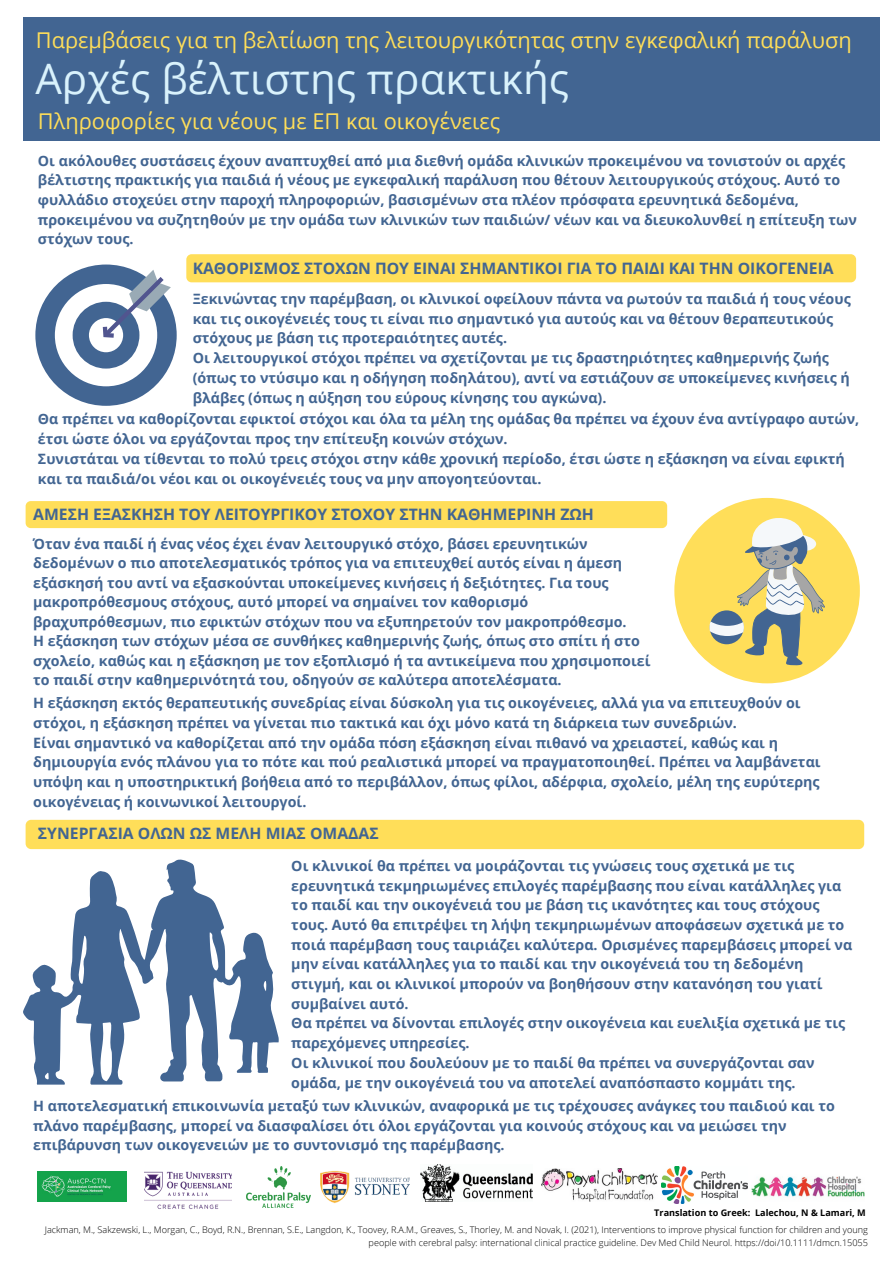
<style>
.page{position:relative;width:893px;height:1263px;background:#fff}
.page>*{position:absolute;margin:0;border:0;box-sizing:border-box;transform-origin:0 0}
.t1{font:42px "Open Sans";color:#d9f2fc}
.t2{font:21.75px "Open Sans";color:#ffde59}
.t3{font:700 15.75px "Open Sans";color:#426592}
.t4{font:700 14.25px/19.7px "Open Sans";color:#426592}
.t5{font:300 9.15px/12.5px "Open Sans";color:#000;text-align:right}
.t6{font:700 9.15px "Open Sans";color:#000}
</style>
<div class="page">
<div style="left:23px;top:18px;width:856px;height:123px;background:#426592"></div>
<div style="left:186px;top:254px;width:670px;height:28px;background:#ffde59;border-radius:5px"></div>
<div style="left:26px;top:501px;width:641px;height:27px;background:#ffde59;border-radius:5px"></div>
<div style="left:26px;top:820px;width:838px;height:29px;background:#ffde59;border-radius:6px"></div>
<svg style="left:23px;top:859px;width:256px;height:226px"></svg>
<div style="left:35px;top:265px;width:142px;height:141px;background:#426592;border-radius:50%"></div>
<div style="left:55px;top:284px;width:102px;height:102px;background:#fff;border-radius:50%"></div>
<div style="left:73px;top:302px;width:66px;height:67px;background:#426592;border-radius:50%"></div>
<div style="left:89px;top:318px;width:34px;height:34px;background:#fff;border-radius:50%"></div>
<svg style="left:99px;top:270px;width:72px;height:71px"></svg>
<img style="left:38px;top:1172px;width:89px;height:29px">
<img style="left:145px;top:1172px;width:86px;height:37px">
<img style="left:246px;top:1166px;width:65px;height:41px">
<img style="left:320px;top:1171px;width:89px;height:33px">
<img style="left:420px;top:1165px;width:112px;height:36px">
<img style="left:542px;top:1169px;width:115px;height:32px">
<img style="left:662px;top:1167px;width:85px;height:36px">
<img style="left:751px;top:1176px;width:113px;height:24px">
<div style="left:674px;top:498px;width:186px;height:185px;background:#ffde59;border-radius:50%"></div>
<svg style="left:709px;top:516px;width:116px;height:149px"></svg>
<h2 class="t2" style="left:36px;top:24px;width:817px">Παρεμβάσεις για τη βελτίωση της λειτουργικότητας στην εγκεφαλική παράλυση</h2>
<h1 class="t1" style="left:35px;top:49px;width:535px">Αρχές βέλτιστης πρακτικής</h1>
<h2 class="t2" style="left:38px;top:105px;width:464px">Πληροφορίες για νέους με ΕΠ και οικογένειες</h2>
<p class="t4" style="left:38px;top:150px;width:820px">Οι ακόλουθες συστάσεις έχουν αναπτυχθεί από μια διεθνή ομάδα κλινικών προκειμένου να τονιστούν οι αρχές βέλτιστης πρακτικής για παιδιά ή νέους με εγκεφαλική παράλυση που θέτουν λειτουργικούς στόχους. Αυτό το φυλλάδιο στοχεύει στην παροχή πληροφοριών, βασισμένων στα πλέον πρόσφατα ερευνητικά δεδομένα, προκειμένου να συζητηθούν με την ομάδα των κλινικών των παιδιών/ νέων και να διευκολυνθεί η επίτευξη των στόχων τους.</p>
<p class="t3" style="left:193px;top:257px;width:642px">ΚΑΘΟΡΙΣΜΟΣ ΣΤΟΧΩΝ ΠΟΥ ΕΙΝΑΙ ΣΗΜΑΝΤΙΚΟΙ ΓΙΑ ΤΟ ΠΑΙΔΙ ΚΑΙ ΤΗΝ ΟΙΚΟΓΕΝΕΙΑ</p>
<p class="t4" style="left:193px;top:289px;width:659px">Ξεκινώντας την παρέμβαση, οι κλινικοί οφείλουν πάντα να ρωτούν τα παιδιά ή τους νέους και τις οικογένειές τους τι είναι πιο σημαντικό για αυτούς και να θέτουν θεραπευτικούς στόχους με βάση τις προτεραιότητες αυτές.<br>Οι λειτουργικοί στόχοι πρέπει να σχετίζονται με τις δραστηριότητες καθημερινής ζωής (όπως το ντύσιμο και η οδήγηση ποδηλάτου), αντί να εστιάζουν σε υποκείμενες κινήσεις ή βλάβες (όπως η αύξηση του εύρους κίνησης του αγκώνα).</p>
<p class="t4" style="left:38px;top:409px;width:823px">Θα πρέπει να καθορίζονται εφικτοί στόχοι και όλα τα μέλη της ομάδας θα πρέπει να έχουν ένα αντίγραφο αυτών, έτσι ώστε όλοι να εργάζονται προς την επίτευξη κοινών στόχων.<br>Συνιστάται να τίθενται το πολύ τρεις στόχοι στην κάθε χρονική περίοδο, έτσι ώστε η εξάσκηση να είναι εφικτή και τα παιδιά/οι νέοι και οι οικογένειές τους να μην απογοητεύονται.</p>
<p class="t3" style="left:33px;top:503px;width:562px">ΑΜΕΣΗ ΕΞΑΣΚΗΣΗ ΤΟΥ ΛΕΙΤΟΥΡΓΙΚΟΥ ΣΤΟΧΟΥ ΣΤΗΝ ΚΑΘΗΜΕΡΙΝΗ ΖΩΗ</p>
<p class="t4" style="left:33px;top:533px;width:619px;line-height:19.5px">Όταν ένα παιδί ή ένας νέος έχει έναν λειτουργικό στόχο, βάσει ερευνητικών δεδομένων ο πιο αποτελεσματικός τρόπος για να επιτευχθεί αυτός είναι η άμεση εξάσκησή του αντί να εξασκούνται υποκείμενες κινήσεις ή δεξιότητες. Για τους μακροπρόθεσμους στόχους, αυτό μπορεί να σημαίνει τον καθορισμό βραχυπρόθεσμων, πιο εφικτών στόχων που να εξυπηρετούν τον μακροπρόθεσμο.<br>Η εξάσκηση των στόχων μέσα σε συνθήκες καθημερινής ζωής, όπως στο σπίτι ή στο σχολείο, καθώς και η εξάσκηση με τον εξοπλισμό ή τα αντικείμενα που χρησιμοποιεί το παιδί στην καθημερινότητά του, οδηγούν σε καλύτερα αποτελέσματα.</p>
<p class="t4" style="left:33px;top:693px;width:789px">Η εξάσκηση εκτός θεραπευτικής συνεδρίας είναι δύσκολη για τις οικογένειες, αλλά για να επιτευχθούν οι στόχοι, η εξάσκηση πρέπει να γίνεται πιο τακτικά και όχι μόνο κατά τη διάρκεια των συνεδριών.<br>Είναι σημαντικό να καθορίζεται από την ομάδα πόση εξάσκηση είναι πιθανό να χρειαστεί, καθώς και η δημιουργία ενός πλάνου για το πότε και πού ρεαλιστικά μπορεί να πραγματοποιηθεί. Πρέπει να λαμβάνεται υπόψη και η υποστηρικτική βοήθεια από το περιβάλλον, όπως φίλοι, αδέρφια, σχολείο, μέλη της ευρύτερης οικογένειας ή κοινωνικοί λειτουργοί.</p>
<p class="t3" style="left:38px;top:822px;width:342px">ΣΥΝΕΡΓΑΣΙΑ ΟΛΩΝ ΩΣ ΜΕΛΗ ΜΙΑΣ ΟΜΑΔΑΣ</p>
<p class="t4" style="left:291px;top:855px;width:562px">Οι κλινικοί θα πρέπει να μοιράζονται τις γνώσεις τους σχετικά με τις ερευνητικά τεκμηριωμένες επιλογές παρέμβασης που είναι κατάλληλες για το παιδί και την οικογένειά του με βάση τις ικανότητες και τους στόχους τους. Αυτό θα επιτρέψει τη λήψη τεκμηριωμένων αποφάσεων σχετικά με το ποιά παρέμβαση τους ταιριάζει καλύτερα. Ορισμένες παρεμβάσεις μπορεί να μην είναι κατάλληλες για το παιδί και την οικογένειά του τη δεδομένη στιγμή, και οι κλινικοί μπορούν να βοηθήσουν στην κατανόηση του γιατί συμβαίνει αυτό.<br>Θα πρέπει να δίνονται επιλογές στην οικογένεια και ευελιξία σχετικά με τις παρεχόμενες υπηρεσίες.<br>Οι κλινικοί που δουλεύουν με το παιδί θα πρέπει να συνεργάζονται σαν ομάδα, με την οικογένειά του να αποτελεί αναπόσπαστο κομμάτι της.</p>
<p class="t4" style="left:33px;top:1096px;width:803px">Η αποτελεσματική επικοινωνία μεταξύ των κλινικών, αναφορικά με τις τρέχουσες ανάγκες του παιδιού και το πλάνο παρέμβασης, μπορεί να διασφαλίσει ότι όλοι εργάζονται για κοινούς στόχους και να μειώσει την επιβάρυνση των οικογενειών με το συντονισμό της παρέμβασης.</p>
<p class="t6" style="left:654px;top:1207px;width:213px">Translation to Greek: Lalechou, N &amp; Lamari, M</p>
<p class="t5" style="left:45px;top:1223px;width:824px">Jackman, M., Sakzewski, L., Morgan, C., Boyd, R.N., Brennan, S.E., Langdon, K., Toovey, R.A.M., Greaves, S., Thorley, M. and Novak, I. (2021), Interventions to improve physical function for children and young people with cerebral palsy: international clinical practice guideline. Dev Med Child Neurol. https://doi/10.1111/dmcn.15055</p>
</div>
